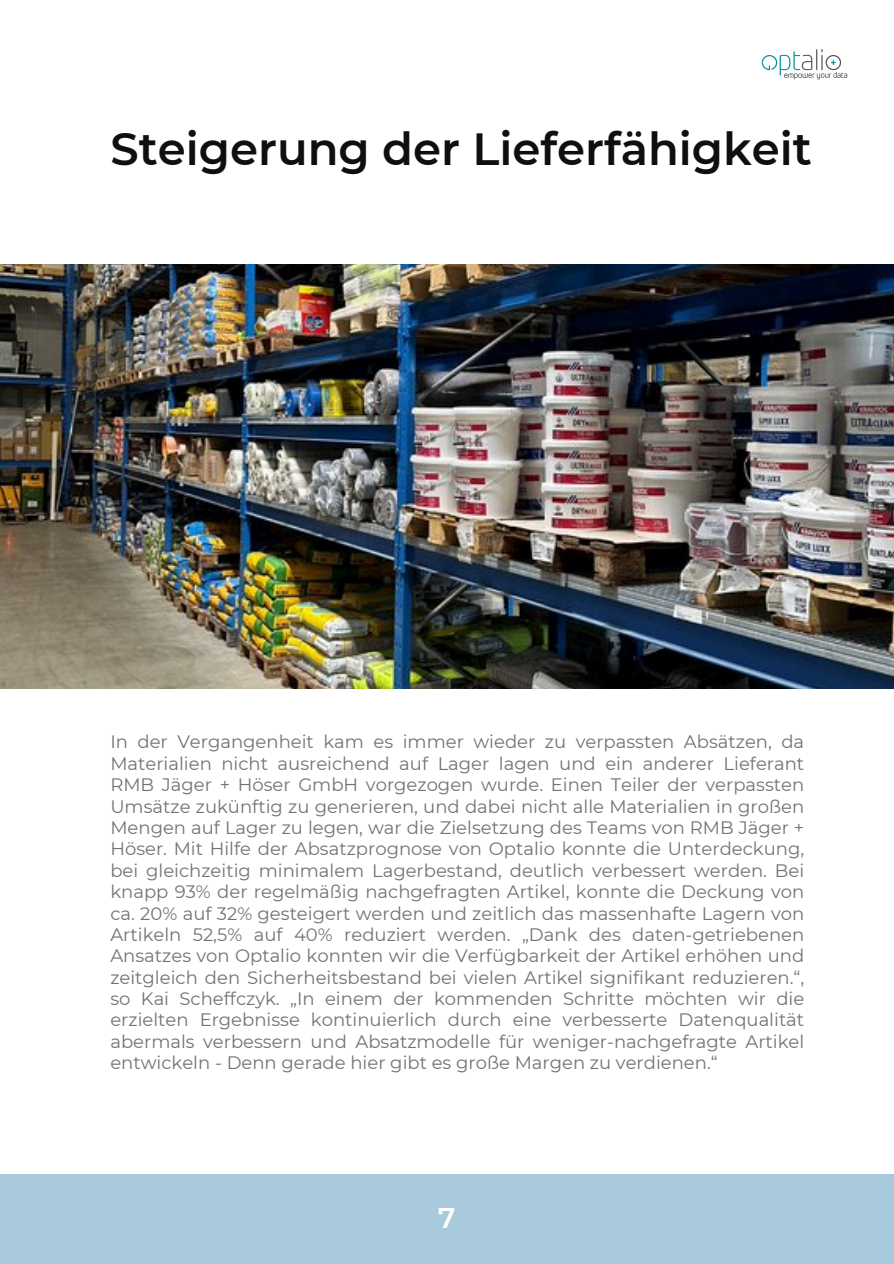
<style>
.page{position:relative;width:894px;height:1264px;background:#fff}
.page>*{position:absolute;margin:0;border:0;box-sizing:border-box;transform-origin:0 0}
.t1{font:600 45px "Montserrat";color:#100f0d}
.t2{font:600 28.5px "Montserrat";color:#fff}
.t3{font:18px/21.3px "Montserrat";color:#737373;text-align:justify}
</style>
<div class="page">
<img style="left:0;top:264px;width:893px;height:424px">
<div style="left:0;top:1174px;width:893px;height:89px;background:#a9c9dd"></div>
<svg style="left:761px;top:49px;width:86px;height:30px"></svg>
<h1 class="t1" style="left:110px;top:121px;width:702px">Steigerung der Lieferfähigkeit</h1>
<p class="t3" style="left:110px;top:731px;width:695px">In der Vergangenheit kam es immer wieder zu verpassten Absätzen, da Materialien nicht ausreichend auf Lager lagen und ein anderer Lieferant RMB Jäger + Höser GmbH vorgezogen wurde. Einen Teiler der verpassten Umsätze zukünftig zu generieren, und dabei nicht alle Materialien in großen Mengen auf Lager zu legen, war die Zielsetzung des Teams von RMB Jäger + Höser. Mit Hilfe der Absatzprognose von Optalio konnte die Unterdeckung, bei gleichzeitig minimalem Lagerbestand, deutlich verbessert werden. Bei knapp 93% der regelmäßig nachgefragten Artikel, konnte die Deckung von ca. 20% auf 32% gesteigert werden und zeitlich das massenhafte Lagern von Artikeln 52,5% auf 40% reduziert werden. „Dank des daten-getriebenen Ansatzes von Optalio konnten wir die Verfügbarkeit der Artikel erhöhen und zeitgleich den Sicherheitsbestand bei vielen Artikel signifikant reduzieren.“, so Kai Scheffczyk. „In einem der kommenden Schritte möchten wir die erzielten Ergebnisse kontinuierlich durch eine verbesserte Datenqualität abermals verbessern und Absatzmodelle für weniger-nachgefragte Artikel entwickeln - Denn gerade hier gibt es große Margen zu verdienen.“</p>
<p class="t2" style="left:438px;top:1200px;width:19px">7</p>
</div>
